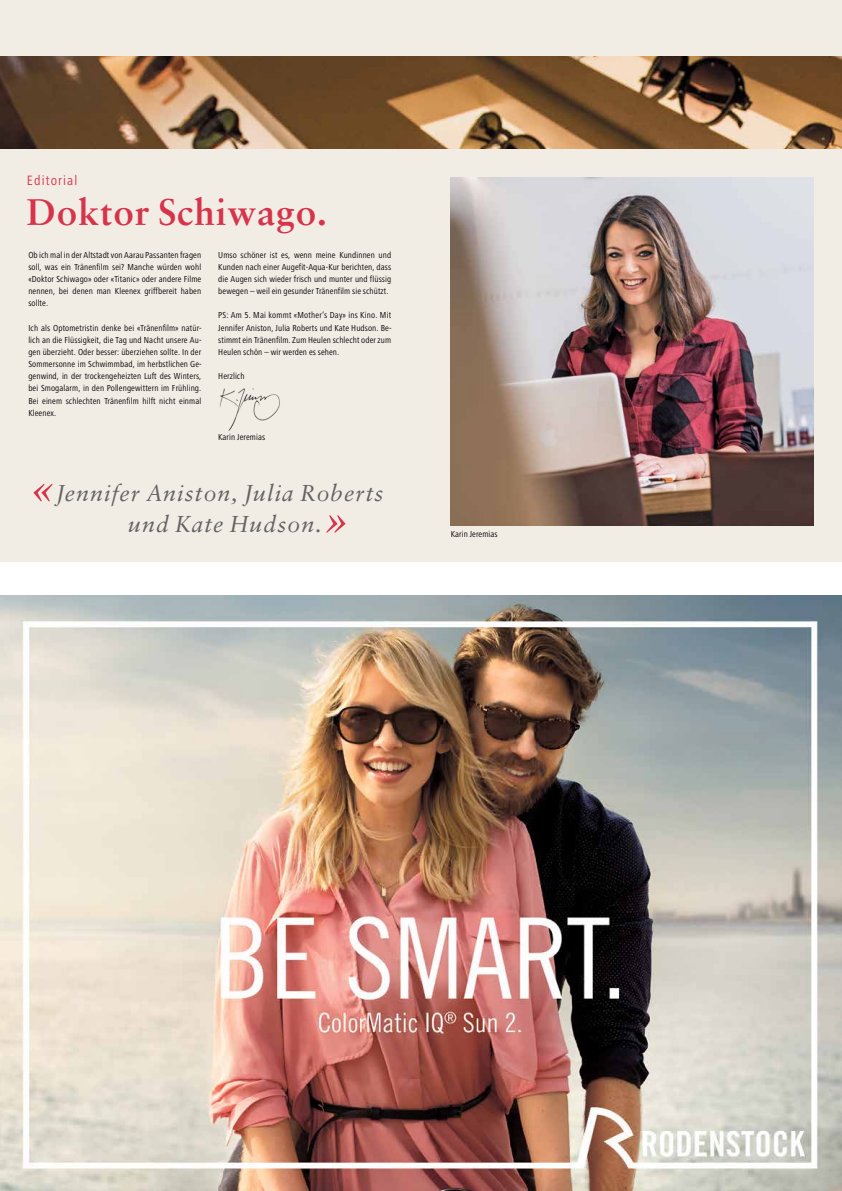
<style>
.page{position:relative;width:842px;height:1191px;background:#fff}
.page>*{position:absolute;margin:0;border:0;box-sizing:border-box;transform-origin:0 0}
.t1{font:700 37px "Sabon LT";letter-spacing:.03em;color:#d7334a}
.t2{font:italic 23px/31.2px "Sabon LT";letter-spacing:.05em;color:#646363}
.t3{font:condensed 14px "Frutiger Next LT";letter-spacing:.08em;color:#d7334a}
.t4{font:condensed 9px/12.1px "Frutiger Next LT";letter-spacing:.01em;color:#000;text-align:justify}
.s1{font-size:50px;color:#d7334a}
</style>
<div class="page">
<div style="left:0;top:0;width:842px;height:561px;background:#f1ece4"></div>
<img style="left:451px;top:177px;width:363px;height:348px">
<img style="left:0;top:57px;width:842px;height:92px">
<img style="left:0;top:595px;width:842px;height:596px">
<img style="left:219px;top:388px;width:61px;height:43px">
<h3 class="t3" style="left:27px;top:172px;width:52px">Editorial</h3>
<h1 class="t1" style="left:27px;top:189px;width:302px">Doktor Schiwago.</h1>
<p class="t4" style="left:28px;top:249px;width:174px">Ob ich mal in der Altstadt von Aarau Passanten fragen soll, was ein Tränenfilm sei? Manche würden wohl «Doktor Schiwago» oder «Titanic» oder andere Filme nennen, bei denen man Kleenex griffbereit haben sollte.</p>
<p class="t4" style="left:28px;top:322px;width:175px">Ich als Optometristin denke bei «Tränenfilm» natür&shy;lich an die Flüssigkeit, die Tag und Nacht unsere Au&shy;gen überzieht. Oder besser: überziehen sollte. In der Sommersonne im Schwimmbad, im herbstlichen Ge&shy;genwind, in der trockengeheizten Luft des Winters, bei Smogalarm, in den Pollengewittern im Frühling.<br>Bei einem schlechten Tränenfilm hilft nicht einmal Kleenex.</p>
<p class="t4" style="left:218px;top:249px;width:174px">Umso schöner ist es, wenn meine Kundinnen und Kunden nach einer Augefit-Aqua-Kur berichten, dass die Augen sich wieder frisch und munter und flüssig bewegen – weil ein gesunder Tränenfilm sie schützt.</p>
<p class="t4" style="left:218px;top:309px;width:175px">PS: Am 5. Mai kommt «Mother’s Day» ins Kino. Mit Jennifer Aniston, Julia Roberts und Kate Hudson. Be&shy;stimmt ein Tränenfilm. Zum Heulen schlecht oder zum Heulen schön – wir werden es sehen.</p>
<p class="t4" style="left:218px;top:370px;width:28px">Herzlich</p>
<p class="t4" style="left:218px;top:431px;width:48px">Karin Jeremias</p>
<h2 class="t2" style="left:128px;top:477px;width:257px;text-indent:-100px"><span class="s1">«</span>Jennifer Aniston, Julia Roberts und Kate Hudson.<span class="s1">»</span></h2>
<p class="t4" style="left:451px;top:528px;width:48px">Karin Jeremias</p>
</div>
